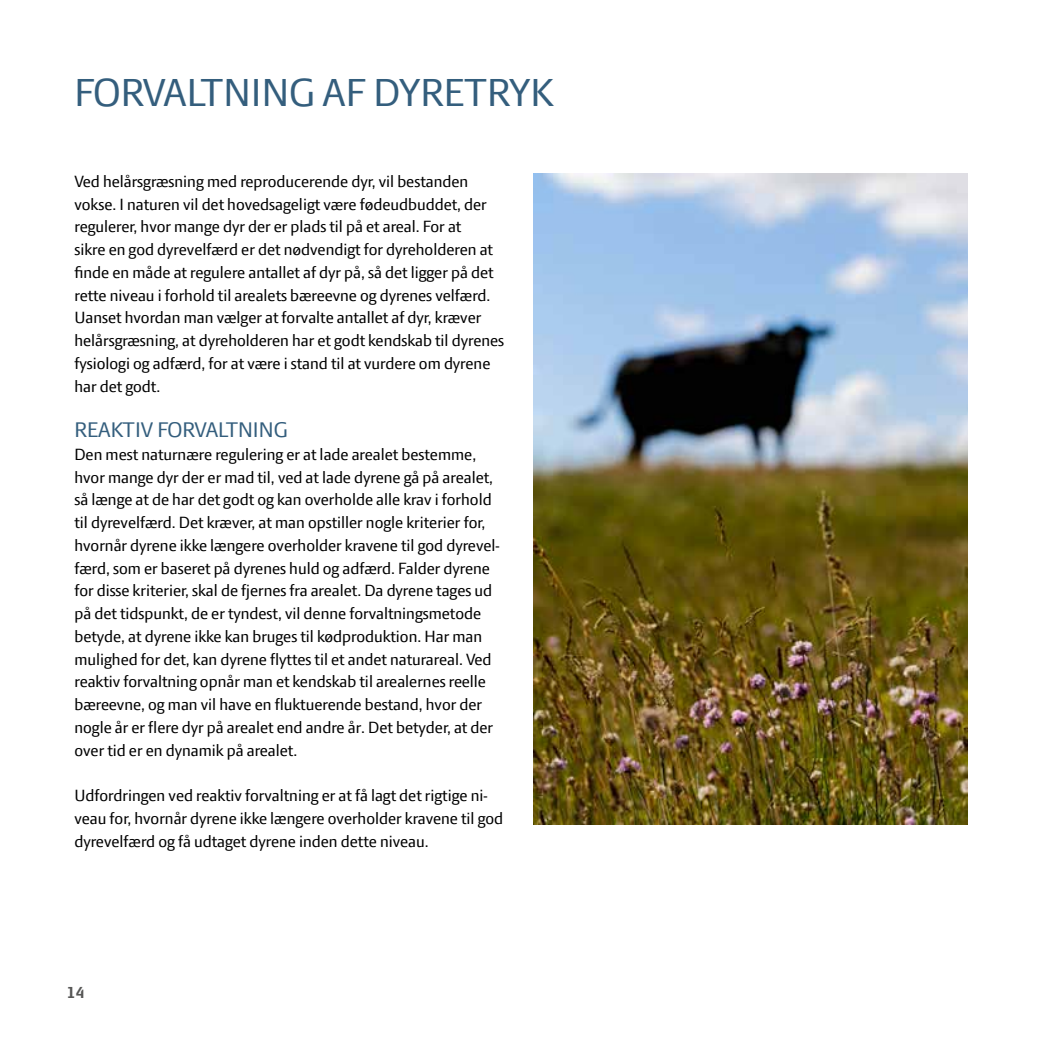
<style>
.page{position:relative;width:1042px;height:1042px;background:#fff}
.page>*{position:absolute;margin:0;border:0;box-sizing:border-box;transform-origin:0 0}
.t1{font:42px "LF Press Sans";color:#345e7d}
.t2{font:22.75px "LF Press Sans";color:#345e7d}
.t3{font:17.5px/22.8px "LF Press Sans";color:#000}
.t4{font:700 17.5px "LF Press Sans";color:#575756}
</style>
<div class="page">
<img style="left:533px;top:174px;width:434px;height:651px">
<h1 class="t1" style="left:74px;top:68px;width:481px">FORVALTNING AF DYRETRYK</h1>
<p class="t3" style="left:74px;top:169px;width:431px">Ved helårsgræsning med reproducerende dyr, vil bestanden vokse. I naturen vil det hovedsageligt være fødeudbuddet, der regulerer, hvor mange dyr der er plads til på et areal. For at<br>sikre en god dyrevelfærd er det nødvendigt for dyreholderen at finde en måde at regulere antallet af dyr på, så det ligger på det rette niveau i forhold til arealets bæreevne og dyrenes velfærd.<br>Uanset hvordan man vælger at forvalte antallet af dyr, kræver helårsgræsning, at dyreholderen har et godt kendskab til dyrenes fysiologi og adfærd, for at være i stand til at vurdere om dyrene har det godt.</p>
<h2 class="t2" style="left:74px;top:417px;width:215px">REAKTIV FORVALTNING</h2>
<p class="t3" style="left:74px;top:442px;width:427px">Den mest naturnære regulering er at lade arealet bestemme, hvor mange dyr der er mad til, ved at lade dyrene gå på arealet, så længe at de har det godt og kan overholde alle krav i forhold til dyrevelfærd. Det kræver, at man opstiller nogle kriterier for, hvornår dyrene ikke længere overholder kravene til god dyrevel&shy;færd, som er baseret på dyrenes huld og adfærd. Falder dyrene for disse kriterier, skal de fjernes fra arealet. Da dyrene tages ud på det tidspunkt, de er tyndest, vil denne forvaltningsmetode betyde, at dyrene ikke kan bruges til kødproduktion. Har man mulighed for det, kan dyrene flyttes til et andet naturareal. Ved reaktiv forvaltning opnår man et kendskab til arealernes reelle bæreevne, og man vil have en fluktuerende bestand, hvor der nogle år er flere dyr på arealet end andre år. Det betyder, at der over tid er en dynamik på arealet.</p>
<p class="t3" style="left:74px;top:784px;width:430px">Udfordringen ved reaktiv forvaltning er at få lagt det rigtige ni&shy;veau for, hvornår dyrene ikke længere overholder kravene til god dyrevelfærd og få udtaget dyrene inden dette niveau.</p>
<p class="t4" style="left:67px;top:982px;width:19px">14</p>
</div>
